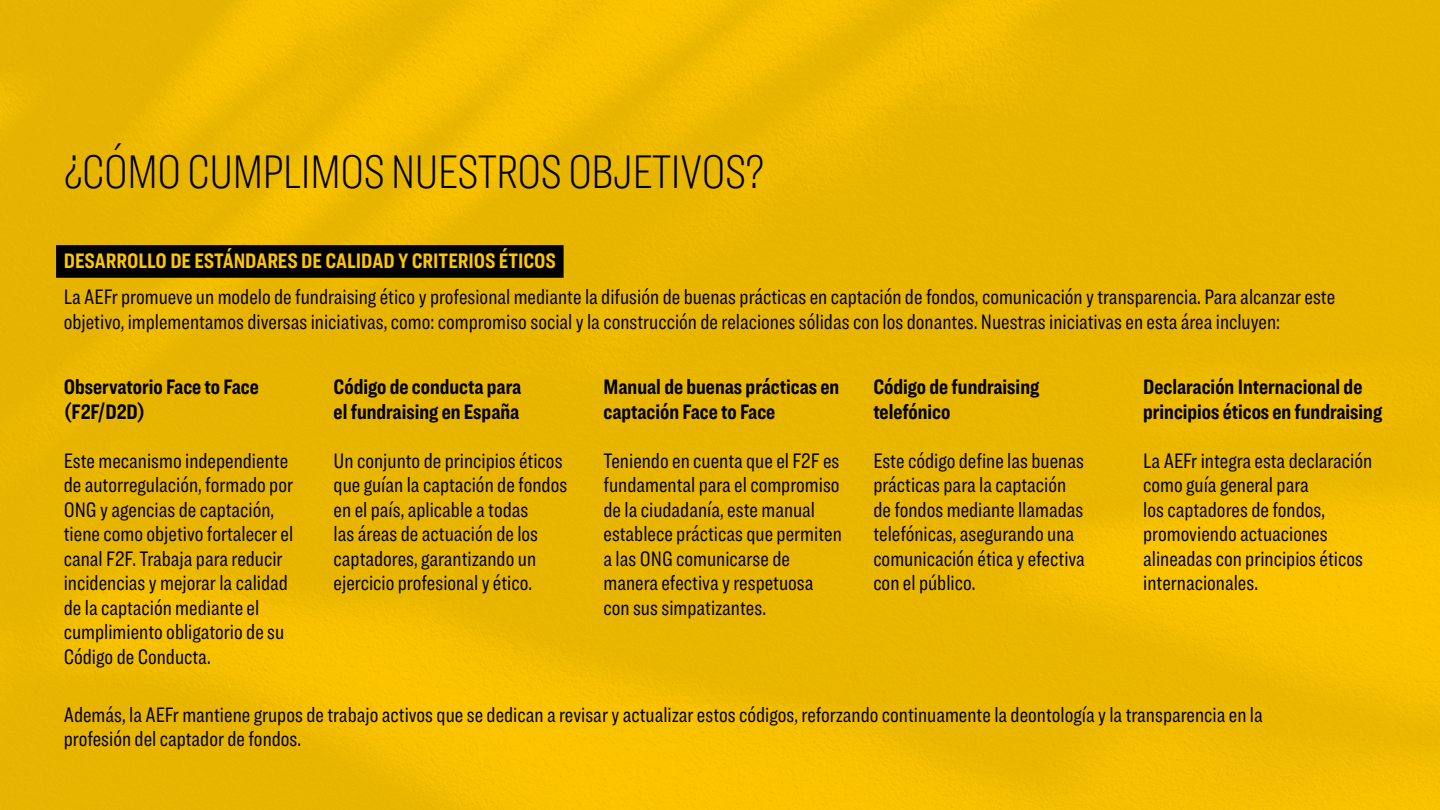
<style>
.page{position:relative;width:1440px;height:810px;background:#fff}
.page>*{position:absolute;margin:0;border:0;box-sizing:border-box;transform-origin:0 0}
.t1{font:100 48.97px "Ringside Compressed";letter-spacing:-.02em;color:#000}
.t2{font:21.75px/24.5px "Ringside Compressed";color:#000}
.t3{font:700 21.75px/24.5px "Ringside Compressed";color:#000}
.t4{font:700 21.75px "Ringside Compressed";color:#fdc600}
</style>
<div class="page">
<img style="left:0;top:0;width:1440px;height:810px">
<div style="left:56px;top:245px;width:508px;height:33px;background:#000"></div>
<h1 class="t1" style="left:64px;top:140px;width:702px">¿CÓMO CUMPLIMOS NUESTROS OBJETIVOS?</h1>
<p class="t4" style="left:64px;top:246px;width:494px">DESARROLLO DE ESTÁNDARES DE CALIDAD Y CRITERIOS ÉTICOS</p>
<p class="t2" style="left:64px;top:285px;width:1273px">La AEFr promueve un modelo de fundraising ético y profesional mediante la difusión de buenas prácticas en captación de fondos, comunicación y transparencia. Para alcanzar este objetivo, implementamos diversas iniciativas, como: compromiso social y la construcción de relaciones sólidas con los donantes. Nuestras iniciativas en esta área incluyen:</p>
<p class="t3" style="left:64px;top:374px;width:197px">Observatorio Face to Face (F2F/D2D)</p>
<p class="t2" style="left:64px;top:448px;width:231px">Este mecanismo independiente de autorregulación, formado por<br>ONG y agencias de captación, tiene como objetivo fortalecer el canal F2F. Trabaja para reducir incidencias y mejorar la calidad de la captación mediante el cumplimiento obligatorio de su<br>Código de Conducta.</p>
<p class="t3" style="left:334px;top:374px;width:189px">Código de conducta para el fundraising en España</p>
<p class="t2" style="left:334px;top:448px;width:235px">Un conjunto de principios éticos que guían la captación de fondos en el país, aplicable a todas<br>las áreas de actuación de los captadores, garantizando un ejercicio profesional y ético.</p>
<p class="t3" style="left:603px;top:374px;width:237px">Manual de buenas prácticas en captación Face to Face</p>
<p class="t2" style="left:603px;top:448px;width:240px">Teniendo en cuenta que el F2F es fundamental para el compromiso de la ciudadanía, este manual establece prácticas que permiten a las ONG comunicarse de manera efectiva y respetuosa con sus simpatizantes.</p>
<p class="t3" style="left:873px;top:374px;width:167px">Código de fundraising telefónico</p>
<p class="t2" style="left:873px;top:448px;width:213px">Este código define las buenas prácticas para la captación de fondos mediante llamadas telefónicas, asegurando una comunicación ética y efectiva con el público.</p>
<p class="t3" style="left:1143px;top:374px;width:241px">Declaración Internacional de principios éticos en fundraising</p>
<p class="t2" style="left:1143px;top:448px;width:231px">La AEFr integra esta declaración como guía general para<br>los captadores de fondos, promoviendo actuaciones alineadas con principios éticos internacionales.</p>
<p class="t2" style="left:64px;top:702px;width:1200px">Además, la AEFr mantiene grupos de trabajo activos que se dedican a revisar y actualizar estos códigos, reforzando continuamente la deontología y la transparencia en la profesión del captador de fondos.</p>
</div>
